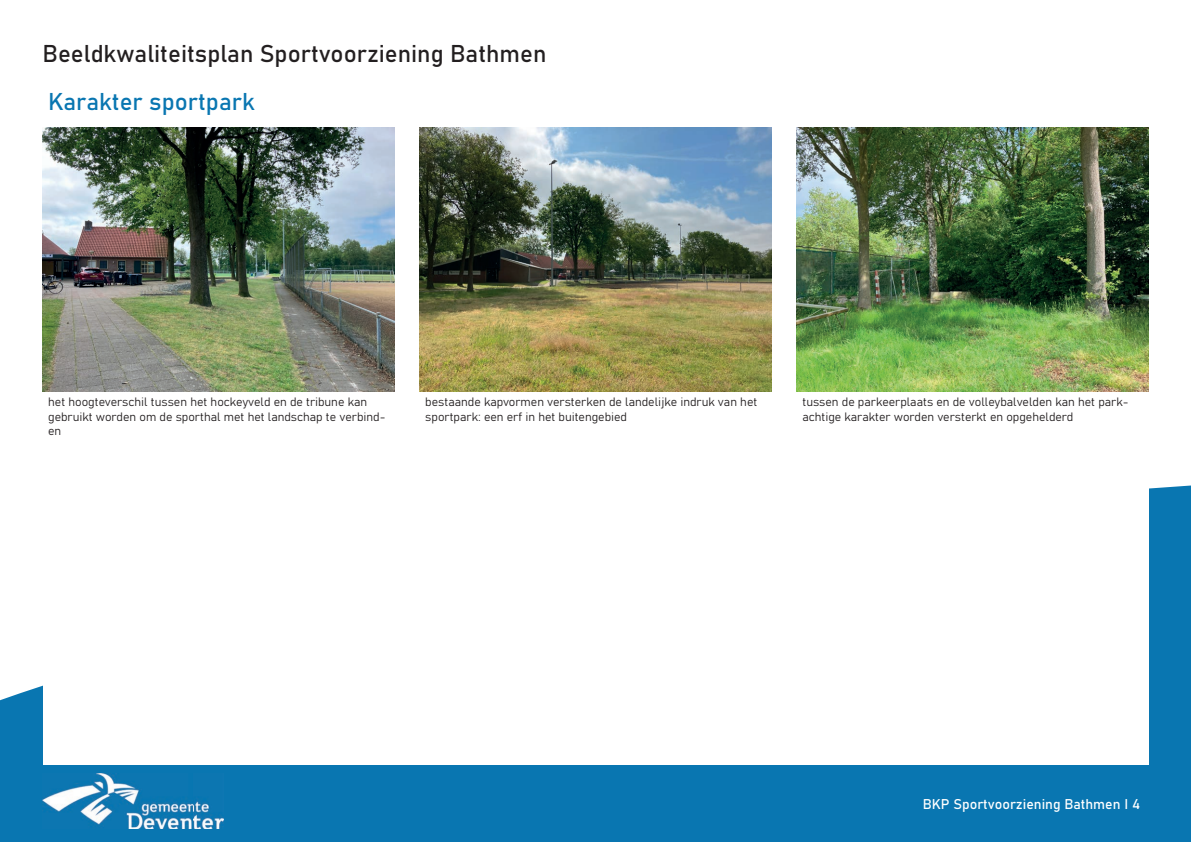
<style>
.page{position:relative;width:1191px;height:842px;background:#fff}
.page>*{position:absolute;margin:0;border:0;box-sizing:border-box;transform-origin:0 0}
.t1{font:24px "Bahnschrift";color:#231f20}
.t2{font:24px "Bahnschrift";color:#0976b1}
.t3{font:14px "Bahnschrift";color:#fff}
.t4{font:12px/14.4px "Bahnschrift";color:#231f20}
</style>
<div class="page">
<svg style="left:0;top:485px;width:1191px;height:357px;background:#1e81b7"></svg>
<img style="left:43px;top:774px;width:180px;height:55px">
<div style="left:43px;top:43px;width:1105px;height:722px;background:#fff"></div>
<img style="left:43px;top:128px;width:351px;height:263px">
<img style="left:419px;top:128px;width:352px;height:263px">
<img style="left:796px;top:128px;width:352px;height:263px">
<h1 class="t1" style="left:43px;top:35px;width:505px">Beeldkwaliteitsplan Sportvoorziening Bathmen</h1>
<h1 class="t2" style="left:48px;top:83px;width:208px">Karakter sportpark</h1>
<p class="t4" style="left:48px;top:394px;width:339px">het hoogteverschil tussen het hockeyveld en de tribune kan gebruikt worden om de sporthal met het landschap te verbind&shy;en</p>
<p class="t4" style="left:425px;top:394px;width:333px">bestaande kapvormen versterken de landelijke indruk van het sportpark: een erf in het buitengebied</p>
<p class="t4" style="left:802px;top:394px;width:327px">tussen de parkeerplaats en de volleybalvelden kan het park&shy;achtige karakter worden versterkt en opgehelderd</p>
<p class="t3" style="left:922px;top:794px;width:219px">BKP Sportvoorziening Bathmen I 4</p>
</div>
